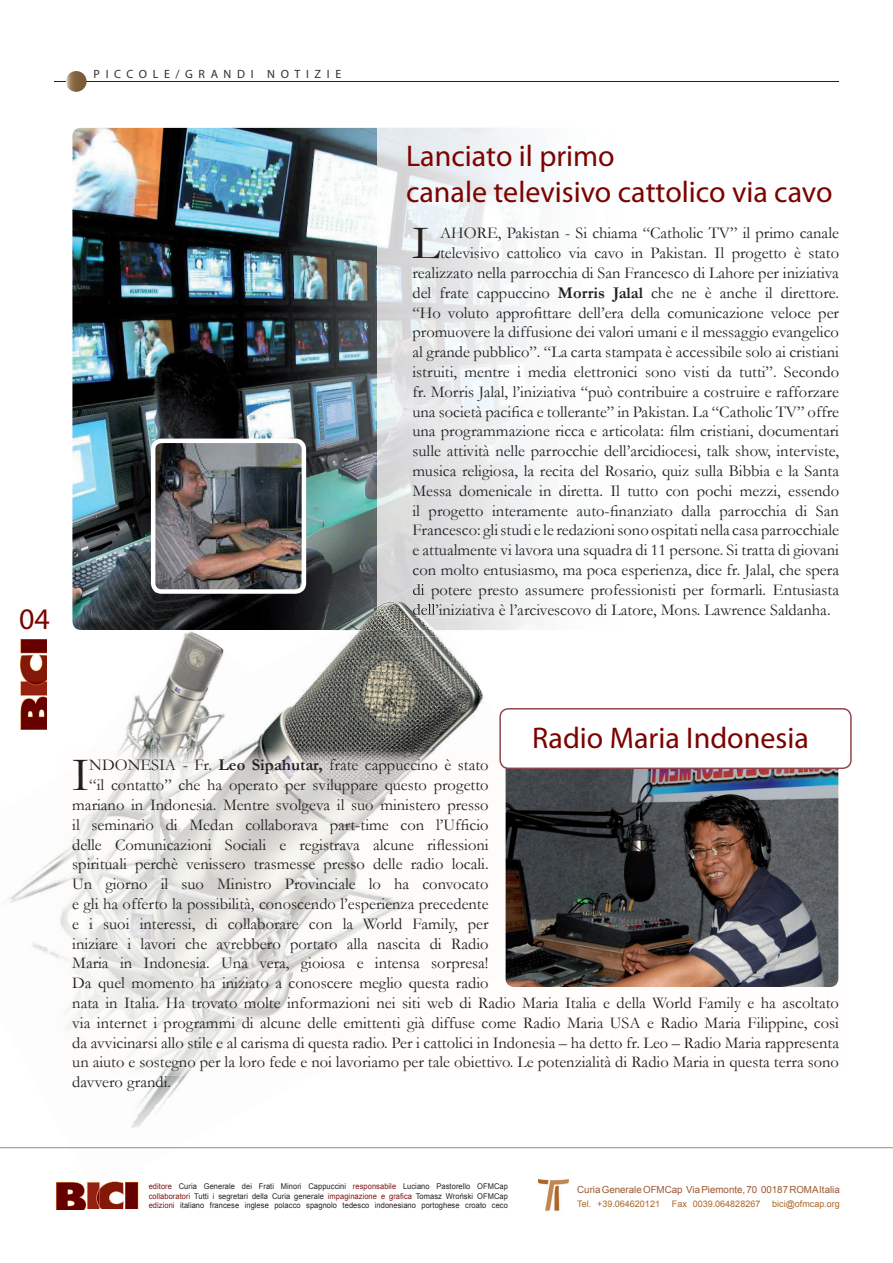
<style>
.page{position:relative;width:893px;height:1263px;background:#fff}
.page>*{position:absolute;margin:0;border:0;box-sizing:border-box;transform-origin:0 0}
.t1{font:48.3px "Garamond";color:#231f20}
.t2{font:30px/36px "Myriad Pro";color:#7b0300}
.t3{font:16.5px "Garamond";color:#231f20}
.t4{font:12px "Myriad Pro";letter-spacing:.47em;color:#312f30}
.t5{font:9.75px "Arial";color:#9c5730}
.t6{font:9px "Arial";color:#ad6729}
.t7{font:7.95px/9.6px "Arial";letter-spacing:.01em;color:#231f20;text-align:justify;scale:.94 1}
.s1{font-weight:700}
.s2{color:#7f1315}
</style>
<div class="page">
<img style="left:21px;top:640px;width:26px;height:90px">
<img style="left:170px;top:631px;width:54px;height:43px">
<img style="left:72px;top:128px;width:305px;height:502px">
<svg style="left:377px;top:127px;width:168px;height:503px"></svg>
<img style="left:448px;top:584px;width:97px;height:15px">
<img style="left:448px;top:604px;width:97px;height:13px">
<img style="left:152px;top:440px;width:174px;height:174px">
<img style="left:151px;top:439px;width:155px;height:155px">
<img style="left:334px;top:630px;width:150px;height:119px">
<img style="left:280px;top:631px;width:119px;height:118px">
<img style="left:48px;top:1075px;width:163px;height:74px">
<img style="left:4px;top:859px;width:50px;height:44px">
<img style="left:32px;top:943px;width:110px;height:166px">
<img style="left:120px;top:674px;width:160px;height:75px">
<img style="left:333px;top:607px;width:44px;height:23px">
<img style="left:377px;top:630px;width:75px;height:6px">
<img style="left:377px;top:582px;width:71px;height:48px">
<img style="left:413px;top:584px;width:19px;height:15px">
<img style="left:413px;top:604px;width:29px;height:13px">
<img style="left:413px;top:604px;width:25px;height:11px">
<img style="left:179px;top:749px;width:333px;height:326px">
<img style="left:60px;top:749px;width:356px;height:195px">
<img style="left:54px;top:749px;width:261px;height:140px">
<img style="left:54px;top:750px;width:79px;height:85px">
<img style="left:54px;top:924px;width:125px;height:151px">
<img style="left:89px;top:749px;width:147px;height:79px">
<svg style="left:0;top:1136px;width:893px;height:12px"></svg>
<svg style="left:56px;top:1181px;width:82px;height:28px;background:#964136"></svg>
<hr style="left:54px;top:81px;width:785px;height:1px;background:#231f20">
<svg style="left:66px;top:71px;width:21px;height:21px"></svg>
<img style="left:538px;top:1179px;width:31px;height:32px">
<img style="left:506px;top:753px;width:332px;height:234px;border-radius:9px">
<svg style="left:499px;top:708px;width:353px;height:61px"></svg>
<p class="t4" style="left:94px;top:70px;width:249px">PICCOLE/GRANDI NOTIZIE</p>
<h2 class="t2" style="left:19px;top:603px;width:32px">04</h2>
<h2 class="t2" style="left:406px;top:140px;width:428px">Lanciato il primo<br>canale televisivo cattolico via cavo</h2>
<h1 class="t1" style="left:412px;top:217px;width:29px">L</h1>
<p class="t3" style="left:440px;top:224px;width:400px">AHORE, Pakistan - Si chiama “Catholic TV” il primo canale</p>
<p class="t3" style="left:440px;top:244px;width:400px">televisivo cattolico via cavo in Pakistan. Il progetto è stato</p>
<p class="t3" style="left:412px;top:264px;width:428px">realizzato nella parrocchia di San Francesco di Lahore per iniziativa</p>
<p class="t3" style="left:412px;top:284px;width:428px">del frate cappuccino <span class="s1">Morris Jalal</span> che ne è anche il direttore.</p>
<p class="t3" style="left:412px;top:303px;width:428px">“Ho voluto approfittare dell’era della comunicazione veloce per</p>
<p class="t3" style="left:412px;top:323px;width:428px">promuovere la diffusione dei valori umani e il messaggio evangelico</p>
<p class="t3" style="left:412px;top:343px;width:428px">al grande pubblico”. “La carta stampata è accessibile solo ai cristiani</p>
<p class="t3" style="left:412px;top:363px;width:428px">istruiti, mentre i media elettronici sono visti da tutti”. Secondo</p>
<p class="t3" style="left:412px;top:383px;width:428px">fr. Morris Jalal, l’iniziativa “può contribuire a costruire e rafforzare</p>
<p class="t3" style="left:412px;top:402px;width:428px">una società pacifica e tollerante” in Pakistan. La “Catholic TV” offre</p>
<p class="t3" style="left:412px;top:422px;width:428px">una programmazione ricca e articolata: film cristiani, documentari</p>
<p class="t3" style="left:412px;top:442px;width:428px">sulle attività nelle parrocchie dell’arcidiocesi, talk show, interviste,</p>
<p class="t3" style="left:412px;top:462px;width:428px">musica religiosa, la recita del Rosario, quiz sulla Bibbia e la Santa</p>
<p class="t3" style="left:412px;top:482px;width:428px">Messa domenicale in diretta. Il tutto con pochi mezzi, essendo</p>
<p class="t3" style="left:412px;top:501px;width:428px">il progetto interamente auto-finanziato dalla parrocchia di San</p>
<p class="t3" style="left:412px;top:521px;width:428px">Francesco: gli studi e le redazioni sono ospitati nella casa parrocchiale</p>
<p class="t3" style="left:412px;top:541px;width:428px">e attualmente vi lavora una squadra di 11 persone. Si tratta di giovani</p>
<p class="t3" style="left:412px;top:561px;width:428px">con molto entusiasmo, ma poca esperienza, dice fr. Jalal, che spera</p>
<p class="t3" style="left:412px;top:581px;width:428px">di potere presto assumere professionisti per formarli. Entusiasta</p>
<p class="t3" style="left:412px;top:600px;width:420px">dell’iniziativa è l’arcivescovo di Latore, Mons. Lawrence Saldanha.</p>
<h2 class="t2" style="left:532px;top:722px;width:278px">Radio Maria Indonesia</h2>
<h1 class="t1" style="left:72px;top:749px;width:19px">I</h1>
<p class="t3" style="left:89px;top:756px;width:401px">NDONESIA - Fr. <span class="s1">Leo Sipahutar,</span> frate cappuccino è stato</p>
<p class="t3" style="left:89px;top:776px;width:401px">“il contatto” che ha operato per sviluppare questo progetto</p>
<p class="t3" style="left:72px;top:796px;width:418px">mariano in Indonesia. Mentre svolgeva il suo ministero presso</p>
<p class="t3" style="left:72px;top:816px;width:418px">il seminario di Medan collaborava part-time con l’Ufficio</p>
<p class="t3" style="left:72px;top:835px;width:418px">delle Comunicazioni Sociali e registrava alcune riflessioni</p>
<p class="t3" style="left:72px;top:855px;width:418px">spirituali perchè venissero trasmesse presso delle radio locali.</p>
<p class="t3" style="left:72px;top:875px;width:418px">Un giorno il suo Ministro Provinciale lo ha convocato</p>
<p class="t3" style="left:72px;top:895px;width:418px">e gli ha offerto la possibilità, conoscendo l’esperienza precedente</p>
<p class="t3" style="left:72px;top:915px;width:418px">e i suoi interessi, di collaborare con la World Family, per</p>
<p class="t3" style="left:72px;top:934px;width:418px">iniziare i lavori che avrebbero portato alla nascita di Radio</p>
<p class="t3" style="left:72px;top:954px;width:418px">Maria in Indonesia. Una vera, gioiosa e intensa sorpresa!</p>
<p class="t3" style="left:72px;top:974px;width:418px">Da quel momento ha iniziato a conoscere meglio questa radio</p>
<p class="t3" style="left:72px;top:994px;width:768px">nata in Italia. Ha trovato molte informazioni nei siti web di Radio Maria Italia e della World Family e ha ascoltato</p>
<p class="t3" style="left:72px;top:1014px;width:768px">via internet i programmi di alcune delle emittenti già diffuse come Radio Maria USA e Radio Maria Filippine, così</p>
<p class="t3" style="left:72px;top:1033px;width:768px">da avvicinarsi allo stile e al carisma di questa radio. Per i cattolici in Indonesia – ha detto fr. Leo – Radio Maria rappresenta</p>
<p class="t3" style="left:72px;top:1053px;width:768px">un aiuto e sostegno per la loro fede e noi lavoriamo per tale obiettivo. Le potenzialità di Radio Maria in questa terra sono</p>
<p class="t3" style="left:72px;top:1073px;width:100px">davvero grandi.</p>
<p class="t7" style="left:149px;top:1181px;width:384px"><span class="s2">editore</span> Curia Generale dei Frati Minori Cappuccini <span class="s2">responsabile</span> Luciano Pastorello OFMCap <span class="s2">collaboratori</span> Tutti i segretari della Curia generale <span class="s2">impaginazione e grafica</span> Tomasz Wroński OFMCap <span class="s2">edizioni</span> italiano francese inglese polacco spagnolo tedesco indonesiano portoghese croato ceco</p>
<p class="t5" style="left:577px;top:1185px;width:264px">Curia Generale OFMCap Via Piemonte, 70 00187 ROMA Italia</p>
<p class="t6" style="left:577px;top:1199px;width:84px">Tel. +39.064620121</p>
<p class="t6" style="left:672px;top:1199px;width:90px">Fax 0039.064828267</p>
<p class="t6" style="left:772px;top:1199px;width:69px">bici@ofmcap.org</p>
</div>
